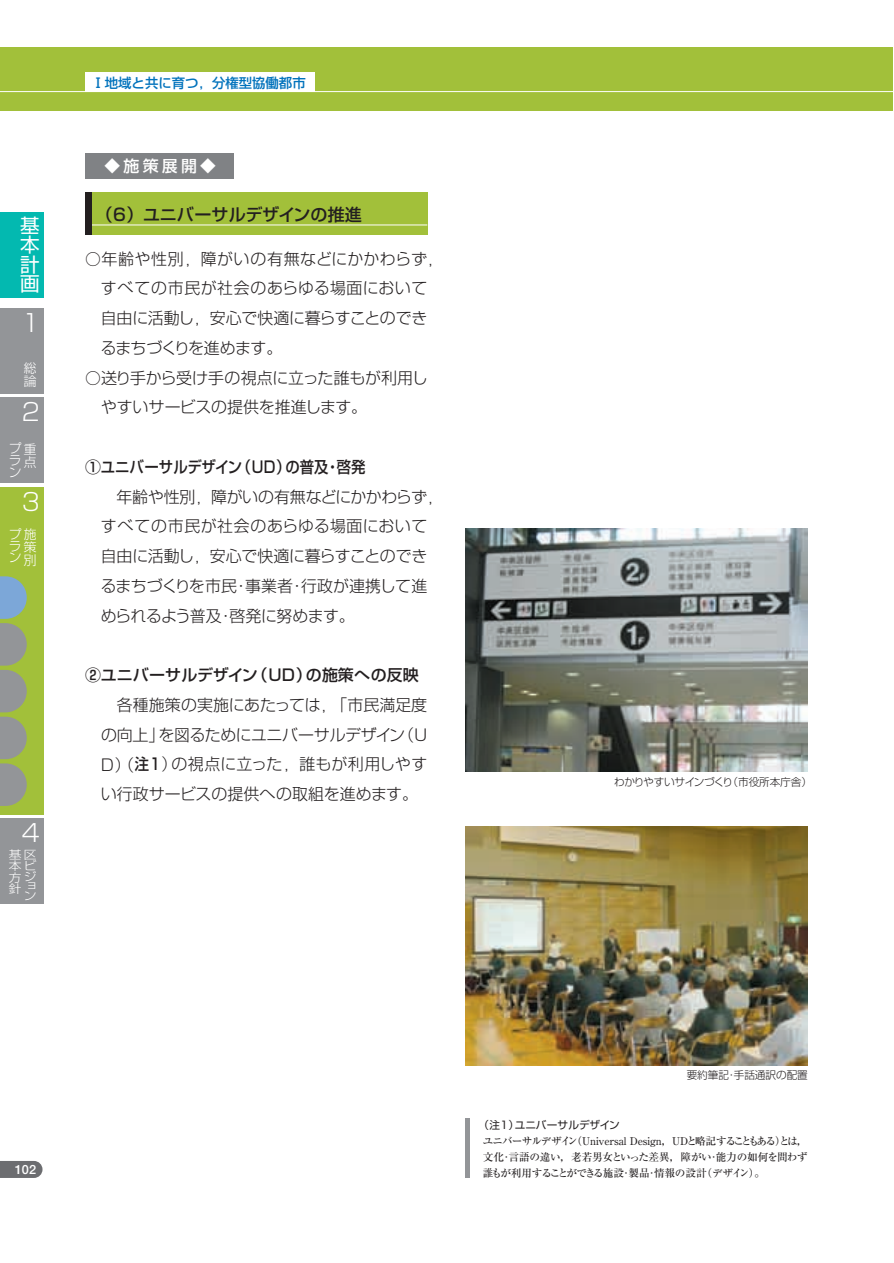
<style>
.page{position:relative;width:894px;height:1263px;background:#fff}
.page>*{position:absolute;margin:0;border:0;box-sizing:border-box;transform-origin:0 0}
.t1{font:300 24px "Shin Go";color:#fff}
.t2{font:19.5px/19.5px "Shin Go";color:#fff;text-align:justify}
.t3{font:500 16.95px "Shin Go";letter-spacing:-.005em;color:#231f20}
.t4{font:300 15.9px/29.7px "Shin Go";letter-spacing:-.005em;color:#231f20}
.t5{font:500 15.9px "Shin Go";color:#231f20}
.t6{font:500 15.9px "Shin Go";color:#fff}
.t7{font:500 13.35px "Shin Go";color:#0072bc}
.t8{font:300 12.75px/11.2px "Shin Go";color:#fff}
.t9{font:700 12.75px "Futo Go B101";color:#fff}
.t10{font:300 11.55px/11.2px "Shin Go";color:#fff;text-align:justify;scale:1.11 1}
.t11{font:500 10.65px/15.9px "Ryumin";letter-spacing:-.05em;color:#231f20;text-align:justify}
.t12{font:300 10.65px "Shin Go";letter-spacing:-.03em;color:#231f20}
.t13{font:10.65px "Shin Go";color:#231f20}
.t14{font:300 10.65px "Shin Go";letter-spacing:-.01em;color:#231f20}
.s1{font-weight:500}
</style>
<div class="page">
<div style="left:0;top:47px;width:893px;height:64px;background:#a2c03a"></div>
<svg style="left:0;top:1161px;width:43px;height:17px"></svg>
<hr style="left:0;top:91px;width:893px;height:1px;background:#fff">
<div style="left:85px;top:72px;width:230px;height:20px;background:#fff"></div>
<div style="left:0;top:212px;width:44px;height:86px;background:#03b9b0"></div>
<div style="left:0;top:308px;width:44px;height:86px;background:#939598"></div>
<div style="left:0;top:398px;width:44px;height:85px;background:#939598"></div>
<div style="left:0;top:487px;width:44px;height:327px;background:#a2c03a"></div>
<div style="left:0;top:819px;width:44px;height:85px;background:#939598"></div>
<svg style="left:0;top:576px;width:27px;height:230px"></svg>
<img style="left:466px;top:826px;width:342px;height:239px">
<img style="left:466px;top:529px;width:342px;height:243px">
<div style="left:85px;top:192px;width:342px;height:43px;background:#a2c03a"></div>
<hr style="left:85px;top:225px;width:342px;height:1px;background:#fff">
<div style="left:85px;top:153px;width:149px;height:25px;background:#808285"></div>
<div style="left:85px;top:192px;width:6px;height:43px;background:#231f20"></div>
<hr style="left:466px;top:1119px;width:4px;height:59px;background:#939598">
<p class="t2" style="left:20px;top:218px;width:21px">基本計画</p>
<h1 class="t1" style="left:22px;top:314px;width:20px">1</h1>
<p class="t8" style="left:24px;top:364px;width:14px;line-height:12.8px">総論</p>
<h1 class="t1" style="left:22px;top:403px;width:20px">2</h1>
<p class="t8" style="left:9px;top:444px;width:29px;line-height:13px;text-align:right">プ重点</p>
<p class="t8" style="left:9px;top:457px;width:14px">ラン</p>
<h1 class="t1" style="left:22px;top:493px;width:20px">3</h1>
<p class="t8" style="left:24px;top:529px;width:14px;line-height:12.9px;text-align:justify;text-indent:-15px">プ施策別</p>
<p class="t8" style="left:9px;top:542px;width:14px">ラン</p>
<h1 class="t1" style="left:22px;top:824px;width:20px">4</h1>
<p class="t10" style="left:9px;top:850px;width:27px">基区本ビ方ジ</p>
<p class="t10" style="left:24px;top:883px;width:13px;line-height:9px">ョン</p>
<p class="t10" style="left:9px;top:885px;width:13px">針</p>
<p class="t7" style="left:91px;top:77px;width:216px">Ⅰ地域と共に育つ，分権型協働都市</p>
<p class="t6" style="left:105px;top:160px;width:113px">◆施策展開◆</p>
<p class="t3" style="left:96px;top:208px;width:267px">（6）ユニバーサルデザインの推進</p>
<p class="t4" style="left:101px;top:246px;width:344px;text-indent:-16px">○年齢や性別，障がいの有無などにかかわらず，すべての市民が社会のあらゆる場面において自由に活動し，安心で快適に暮らすことのできるまちづくりを進めます。</p>
<p class="t4" style="left:101px;top:365px;width:328px;text-indent:-16px">○送り手から受け手の視点に立った誰もが利用しやすいサービスの提供を推進します。</p>
<p class="t5" style="left:85px;top:461px;width:282px">①ユニバーサルデザイン（ＵＤ）の普及・啓発</p>
<p class="t4" style="left:101px;top:484px;width:344px;text-indent:-16px">　　年齢や性別，障がいの有無などにかかわらず，すべての市民が社会のあらゆる場面において自由に活動し，安心で快適に暮らすことのできるまちづくりを市民・事業者・行政が連携して進められるよう普及・啓発に努めます。</p>
<p class="t5" style="left:85px;top:669px;width:335px">②ユニバーサルデザイン（ＵＤ）の施策への反映</p>
<p class="t4" style="left:100px;top:692px;width:331px;text-align:justify;text-indent:-15px">　　各種施策の実施にあたっては，「市民満足度の向上」を図るためにユニバーサルデザイン（ＵＤ）（<span class="s1">注1</span>）の視点に立った，誰もが利用しやすい行政サービスの提供への取組を進めます。</p>
<p class="t12" style="left:614px;top:778px;width:200px">わかりやすいサインづくり（市役所本庁舎）</p>
<p class="t9" style="left:15px;top:1164px;width:23px">102</p>
<p class="t14" style="left:687px;top:1071px;width:123px">要約筆記・手話通訳の配置</p>
<p class="t13" style="left:479px;top:1121px;width:143px">（注1）ユニバーサルデザイン</p>
<p class="t11" style="left:483px;top:1135px;width:327px">ユニバーサルデザイン（Universal Design，UDと略記することもある）とは，文化・言語の違い，老若男女といった差異，障がい・能力の如何を問わず誰もが利用することができる施設・製品・情報の設計（デザイン）。</p>
</div>
